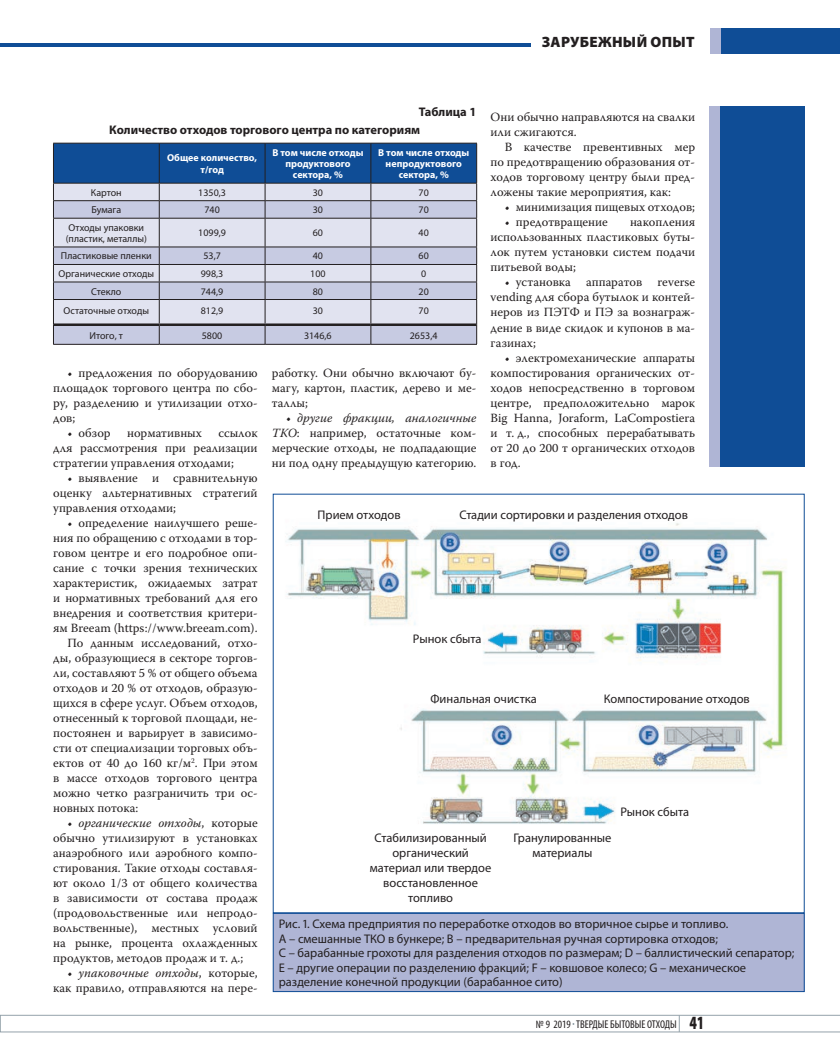
<style>
.page{position:relative;width:840px;height:1053px;background:#fff}
.page>*{position:absolute;margin:0;border:0;box-sizing:border-box;transform-origin:0 0}
.t1{font:15px "Myriad Pro Black 12";letter-spacing:.02em;color:#231f20}
.t2{font:12.5px/15px "Warnock Pro";color:#231f20;text-align:justify}
.t3{font:12.5px/14.4px "Myriad Pro Regular 2";color:#231f20}
.t4{font:12.5px/15px "Myriad Pro Regular 7";color:#231f20;text-align:center}
.t5{font:700 12.5px/18.5px "Myriad Pro";color:#231f20}
.t6{font:condensed 11.25px "Myriad Pro";color:#231f20}
.t7{font:10px/11.2px "Myriad Pro Regular 2";color:#231f20}
.t8{font:700 10px/11.2px "Myriad Pro";color:#fff;text-align:center}
.s1{font-style:italic}
.s2{font-family:"Myriad Pro Black 2";font-stretch:normal;font-size:18.75px}
</style>
<div class="page">
<svg style="left:0;top:1014px;width:840px;height:18px"></svg>
<div style="left:721px;top:28px;width:119px;height:26px;background:#0f4d96"></div>
<hr style="left:0;top:43px;width:530px;height:4px;background:#0f4d96">
<div style="left:711px;top:28px;width:10px;height:26px;background:#afb5d5"></div>
<div style="left:719px;top:106px;width:85px;height:360px;background:#0f4d96"></div>
<div style="left:709px;top:106px;width:10px;height:360px;background:#afb5d5"></div>
<svg style="left:53px;top:143px;width:424px;height:201px;background:#a5b3ce"></svg>
<hr style="left:53px;top:344px;width:106px;height:1px;background:#231f20">
<hr style="left:159px;top:344px;width:106px;height:1px;background:#231f20">
<hr style="left:265px;top:344px;width:106px;height:1px;background:#231f20">
<hr style="left:371px;top:344px;width:106px;height:1px;background:#231f20">
<hr style="left:54px;top:323px;width:105px;height:3px;background:#231f20">
<hr style="left:159px;top:323px;width:106px;height:3px;background:#231f20">
<hr style="left:265px;top:323px;width:106px;height:3px;background:#231f20">
<hr style="left:371px;top:323px;width:105px;height:3px;background:#231f20">
<img style="left:285px;top:523px;width:502px;height:301px">
<div style="left:273px;top:913px;width:531px;height:78px;background:#afb5d5"></div>
<div style="left:273px;top:913px;width:531px;height:78px;border:1px solid #0f4d96"></div>
<p class="t1" style="left:542px;top:32px;width:154px">ЗАРУБЕЖНЫЙ ОПЫТ</p>
<p class="t5" style="left:109px;top:102px;width:368px;text-indent:310px">Таблица 1<br>Количество отходов торгового центра по категориям</p>
<p class="t8" style="left:167px;top:152px;width:92px">Общее количество, т/год</p>
<p class="t8" style="left:272px;top:146px;width:93px">В том числе отходы продуктового сектора, %</p>
<p class="t8" style="left:378px;top:146px;width:93px">В том числе отходы непродуктового сектора, %</p>
<p class="t7" style="left:91px;top:186px;width:32px">Картон</p>
<p class="t7" style="left:198px;top:186px;width:29px">1350,3</p>
<p class="t7" style="left:313px;top:186px;width:12px">30</p>
<p class="t7" style="left:419px;top:186px;width:12px">70</p>
<p class="t7" style="left:91px;top:204px;width:31px">Бумага</p>
<p class="t7" style="left:204px;top:204px;width:17px">740</p>
<p class="t7" style="left:313px;top:204px;width:12px">30</p>
<p class="t7" style="left:419px;top:204px;width:12px">70</p>
<p class="t7" style="left:66px;top:221px;width:83px">Отходы упаковки (пластик, металлы)</p>
<p class="t7" style="left:198px;top:227px;width:29px">1099,9</p>
<p class="t7" style="left:313px;top:227px;width:12px">60</p>
<p class="t7" style="left:419px;top:227px;width:12px">40</p>
<p class="t7" style="left:61px;top:250px;width:92px">Пластиковые пленки</p>
<p class="t7" style="left:203px;top:250px;width:19px">53,7</p>
<p class="t7" style="left:313px;top:250px;width:12px">40</p>
<p class="t7" style="left:418px;top:250px;width:12px">60</p>
<p class="t7" style="left:59px;top:268px;width:97px">Органические отходы</p>
<p class="t7" style="left:201px;top:268px;width:24px">998,3</p>
<p class="t7" style="left:310px;top:268px;width:17px">100</p>
<p class="t7" style="left:421px;top:268px;width:7px">0</p>
<p class="t7" style="left:91px;top:285px;width:32px">Стекло</p>
<p class="t7" style="left:201px;top:285px;width:24px">744,9</p>
<p class="t7" style="left:313px;top:285px;width:12px">80</p>
<p class="t7" style="left:418px;top:285px;width:12px">20</p>
<p class="t7" style="left:64px;top:305px;width:87px">Остаточные отходы</p>
<p class="t7" style="left:201px;top:305px;width:24px">812,9</p>
<p class="t7" style="left:313px;top:305px;width:12px">30</p>
<p class="t7" style="left:418px;top:305px;width:12px">70</p>
<p class="t7" style="left:90px;top:330px;width:35px">Итого, т</p>
<p class="t7" style="left:202px;top:330px;width:22px">5800</p>
<p class="t7" style="left:304px;top:330px;width:29px">3146,6</p>
<p class="t7" style="left:410px;top:330px;width:29px">2653,4</p>
<p class="t2" style="left:490px;top:109px;width:206px">Они обычно направляются на свалки или сжигаются.</p>
<p class="t2" style="left:490px;top:139px;width:206px;text-indent:14px">В качестве превентивных мер по предотвращению образования от&shy;ходов торговому центру были пред&shy;ложены такие мероприятия, как:</p>
<p class="t2" style="left:505px;top:199px;width:192px">• минимизация пищевых отходов;</p>
<p class="t2" style="left:505px;top:214px;width:105px">• предотвращение</p>
<p class="t2" style="left:490px;top:214px;width:206px;text-indent:139px">накопления использованных пластиковых буты&shy;лок путем установки систем подачи питьевой воды;</p>
<p class="t2" style="left:490px;top:274px;width:206px;text-indent:14px">• установка аппаратов reverse vending для сбора бутылок и контей&shy;неров из ПЭТФ и ПЭ за вознаграж&shy;дение в виде скидок и купонов в ма&shy;газинах;</p>
<p class="t2" style="left:490px;top:349px;width:206px;text-indent:14px">• электромеханические аппараты компостирования органических от&shy;ходов непосредственно в торговом центре, предположительно марок Big Hanna, Joraform, LaCompostiera и т. д., способных перерабатывать от 20 до 200 т органических отходов в год.</p>
<p class="t2" style="left:53px;top:364px;width:206px;text-indent:14px">• предложения по оборудованию площадок торгового центра по сбо&shy;ру, разделению и утилизации отхо&shy;дов;</p>
<p class="t2" style="left:67px;top:424px;width:45px">• обзор</p>
<p class="t2" style="left:127px;top:424px;width:76px">нормативных</p>
<p class="t2" style="left:272px;top:364px;width:206px">работку. Они обычно включают бу&shy;магу, картон, пластик, дерево и ме&shy;таллы;</p>
<p class="t2" style="left:272px;top:409px;width:206px;text-indent:14px">• <span class="s1">другие фракции, аналогичные ТКО</span>: например, остаточные ком&shy;мерческие отходы, не подпадающие ни под одну предыдущую категорию.</p>
<p class="t2" style="left:53px;top:424px;width:206px;text-indent:165px">ссылок для рассмотрения при реализации стратегии управления отходами;</p>
<p class="t2" style="left:53px;top:469px;width:206px;text-indent:14px">• выявление и сравнительную оценку альтернативных стратегий управления отходами;</p>
<p class="t2" style="left:67px;top:514px;width:192px">• определение наилучшего реше-</p>
<p class="t2" style="left:53px;top:529px;width:206px">ния по обращению с отходами в тор-</p>
<p class="t2" style="left:53px;top:544px;width:206px">говом центре и его подробное опи-</p>
<p class="t2" style="left:53px;top:559px;width:206px">сание с точки зрения технических</p>
<p class="t2" style="left:53px;top:574px;width:206px">характеристик, ожидаемых затрат</p>
<p class="t2" style="left:53px;top:589px;width:206px">и нормативных требований для его</p>
<p class="t2" style="left:53px;top:604px;width:206px">внедрения и соответствия критери-</p>
<p class="t2" style="left:53px;top:619px;width:206px">ям Breeam (https://www.breeam.com).</p>
<p class="t2" style="left:67px;top:634px;width:192px">По данным исследований, отхо-</p>
<p class="t2" style="left:53px;top:649px;width:206px">ды, образующиеся в секторе торгов-</p>
<p class="t2" style="left:53px;top:664px;width:206px">ли, составляют 5 % от общего объема</p>
<p class="t2" style="left:53px;top:679px;width:206px">отходов и 20 % от отходов, образую-</p>
<p class="t2" style="left:53px;top:694px;width:206px">щихся в сфере услуг. Объем отходов,</p>
<p class="t2" style="left:53px;top:709px;width:206px">отнесенный к торговой площади, не-</p>
<p class="t2" style="left:53px;top:724px;width:206px">постоянен и варьирует в зависимо-</p>
<p class="t2" style="left:53px;top:739px;width:206px">сти от специализации торговых объ-</p>
<p class="t2" style="left:53px;top:754px;width:206px">ектов от 40 до 160 кг/м<sup>2</sup>. При этом</p>
<p class="t2" style="left:53px;top:769px;width:206px">в массе отходов торгового центра</p>
<p class="t2" style="left:53px;top:784px;width:206px">можно четко разграничить три ос-</p>
<p class="t2" style="left:53px;top:799px;width:87px">новных потока:</p>
<p class="t2" style="left:53px;top:814px;width:206px;text-indent:14px">• <span class="s1">органические отходы</span>, которые обычно утилизируют в установках анаэробного или аэробного компо&shy;стирования. Такие отходы составля&shy;ют около 1/3 от общего количества в зависимости от состава продаж (продовольственные или непродо&shy;вольственные), местных условий на рынке, процента охлажденных продуктов, методов продаж и т. д.;</p>
<p class="t2" style="left:53px;top:964px;width:206px;text-align:right">• <span class="s1">упаковочные отходы</span>, которые, как правило, отправляются на пере-</p>
<p class="t4" style="left:318px;top:507px;width:84px">Прием отходов</p>
<p class="t4" style="left:459px;top:507px;width:230px">Стадии сортировки и разделения отходов</p>
<p class="t4" style="left:413px;top:630px;width:70px">Рынок сбыта</p>
<p class="t4" style="left:430px;top:690px;width:108px">Финальная очистка</p>
<p class="t4" style="left:604px;top:690px;width:147px">Компостирование отходов</p>
<p class="t4" style="left:620px;top:804px;width:70px">Рынок сбыта</p>
<p class="t4" style="left:370px;top:830px;width:123px">Стабилизированный органический материал или твердое восстановленное топливо</p>
<p class="t4" style="left:513px;top:830px;width:100px">Гранулированные материалы</p>
<p class="t3" style="left:279px;top:916px;width:517px">Рис. 1. Схема предприятия по переработке отходов во вторичное сырье и топливо.<br>A – смешанные ТКО в бункере; B – предварительная ручная сортировка отходов;<br>C – барабанные грохоты для разделения отходов по размерам; D – баллистический сепаратор; E – другие операции по разделению фракций; F – ковшовое колесо; G – механическое разделение конечной продукции (барабанное сито)</p>
<p class="t6" style="left:536px;top:1017px;width:170px">№ 9 2019 ТВЕРДЫЕ БЫТОВЫЕ ОТХОДЫ <span class="s2">41</span></p>
</div>
